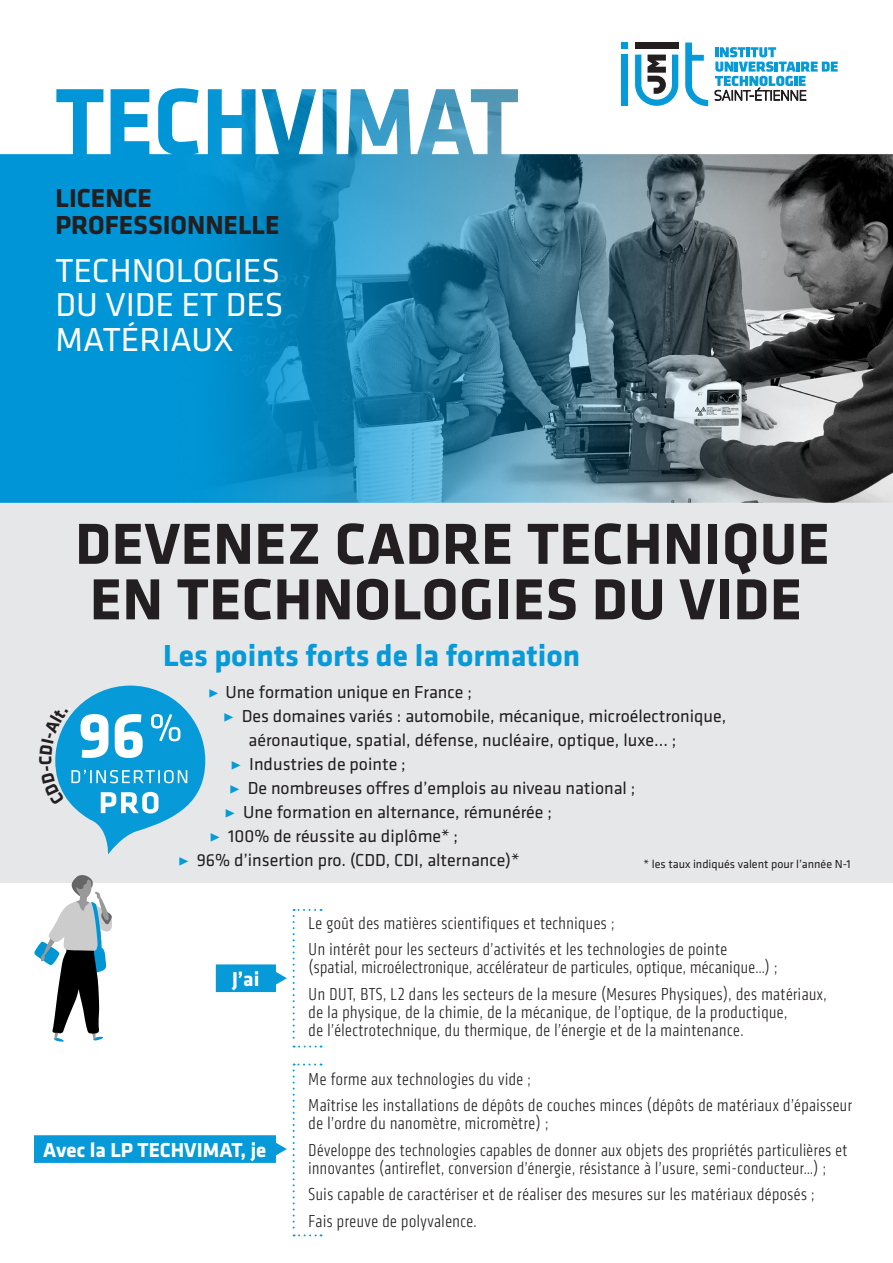
<style>
.page{position:relative;width:893px;height:1263px;background:#fff}
.page>*{position:absolute;margin:0;border:0;box-sizing:border-box;transform-origin:0 0}
.TITRE_BLANC{font:700 60px "Klavika";letter-spacing:.01em;color:#231f20}
.t1{font:34.5px/34.5px "Klavika";color:#fff;text-align:justify}
.TITRE_BLANC-2{font:700 31.5px "Klavika";color:#069ad9}
.t2{font:700 27px/27px "Klavika";color:#231f20}
.TITRE_BLANC-3{font:700 21px "Klavika";color:#fff}
.t3{font:300 18px/18px "Klavika Condensed";letter-spacing:.03em;color:#231f20}
.LISTE_blanc{font:18px "Klavika";color:#231f20}
.LISTE_blanc-2{font:12px "Klavika";color:#231f20}
.s1{font-family:"Minion Pro";font-weight:700;color:#069ad9}
</style>
<div class="page">
<img style="left:0;top:88px;width:893px;height:415px">
<div style="left:0;top:503px;width:893px;height:379px;background:#e6e7e9"></div>
<svg style="left:216px;top:964px;width:71px;height:28px;background:#27a7de"></svg>
<svg style="left:34px;top:1135px;width:253px;height:28px;background:#119eda"></svg>
<svg style="left:34px;top:875px;width:78px;height:167px"></svg>
<svg style="left:621px;top:43px;width:6px;height:6px"></svg>
<div style="left:635px;top:43px;width:43px;height:6px;background:#231f20"></div>
<svg style="left:635px;top:55px;width:43px;height:51px"></svg>
<div style="left:621px;top:55px;width:6px;height:51px;background:#069ad9"></div>
<svg style="left:685px;top:43px;width:23px;height:63px"></svg>
<svg style="left:715px;top:47px;width:123px;height:54px"></svg>
<svg style="left:293px;top:909px;width:29px;height:138px"></svg>
<svg style="left:293px;top:1063px;width:29px;height:173px"></svg>
<svg style="left:55px;top:685px;width:150px;height:169px"></svg>
<p class="t2" style="left:56px;top:184px;width:225px">LICENCE<br>PROFESSIONNELLE</p>
<p class="t1" style="left:56px;top:252px;width:230px">TECHNOLOGIES DU VIDE ET DES MATÉRIAUX</p>
<p class="TITRE_BLANC" style="left:75px;top:500px;width:756px">DEVENEZ CADRE TECHNIQUE</p>
<p class="TITRE_BLANC" style="left:90px;top:556px;width:714px">EN TECHNOLOGIES DU VIDE</p>
<p class="TITRE_BLANC-2" style="left:163px;top:633px;width:419px">Les points forts de la formation</p>
<p class="LISTE_blanc" style="left:208px;top:681px;width:265px"><span class="s1">▶</span> Une formation unique en France ;</p>
<p class="LISTE_blanc" style="left:223px;top:705px;width:505px"><span class="s1">▶</span> Des domaines variés : automobile, mécanique, microélectronique,</p>
<p class="LISTE_blanc" style="left:248px;top:729px;width:429px">aéronautique, spatial, défense, nucléaire, optique, luxe... ;</p>
<p class="LISTE_blanc" style="left:231px;top:753px;width:177px"><span class="s1">▶</span> Industries de pointe ;</p>
<p class="LISTE_blanc" style="left:229px;top:777px;width:408px"><span class="s1">▶</span> De nombreuses offres d’emplois au niveau national ;</p>
<p class="LISTE_blanc" style="left:225px;top:801px;width:329px"><span class="s1">▶</span> Une formation en alternance, rémunérée ;</p>
<p class="LISTE_blanc" style="left:210px;top:825px;width:250px"><span class="s1">▶</span> 100% de réussite au diplôme* ;</p>
<p class="LISTE_blanc" style="left:178px;top:849px;width:343px"><span class="s1">▶</span> 96% d’insertion pro. (CDD, CDI, alternance)*</p>
<p class="LISTE_blanc-2" style="left:643px;top:857px;width:209px">* les taux indiqués valent pour l’année N-1</p>
<p class="TITRE_BLANC-3" style="left:232px;top:964px;width:29px">J’ai</p>
<p class="TITRE_BLANC-3" style="left:43px;top:1135px;width:225px">Avec la LP TECHVIMAT, je</p>
<p class="t3" style="left:309px;top:914px;width:307px">Le goût des matières scientifiques et techniques ;</p>
<p class="t3" style="left:309px;top:941px;width:470px">Un intérêt pour les secteurs d’activités et les technologies de pointe (spatial, microélectronique, accélérateur de particules, optique, mécanique…) ;</p>
<p class="t3" style="left:309px;top:985px;width:520px">Un DUT, BTS, L2 dans les secteurs de la mesure (Mesures Physiques), des matériaux, de la physique, de la chimie, de la mécanique, de l’optique, de la productique,<br>de l’électrotechnique, du thermique, de l’énergie et de la maintenance.</p>
<p class="t3" style="left:309px;top:1070px;width:224px">Me forme aux technologies du vide ;</p>
<p class="t3" style="left:309px;top:1096px;width:545px">Maîtrise les installations de dépôts de couches minces (dépôts de matériaux d’épaisseur de l’ordre du nanomètre, micromètre) ;</p>
<p class="t3" style="left:309px;top:1141px;width:540px">Développe des technologies capables de donner aux objets des propriétés particulières et innovantes (antireflet, conversion d’énergie, résistance à l’usure, semi-conducteur…) ;</p>
<p class="t3" style="left:309px;top:1186px;width:507px">Suis capable de caractériser et de réaliser des mesures sur les matériaux déposés ;</p>
<p class="t3" style="left:309px;top:1212px;width:170px">Fais preuve de polyvalence.</p>
</div>
